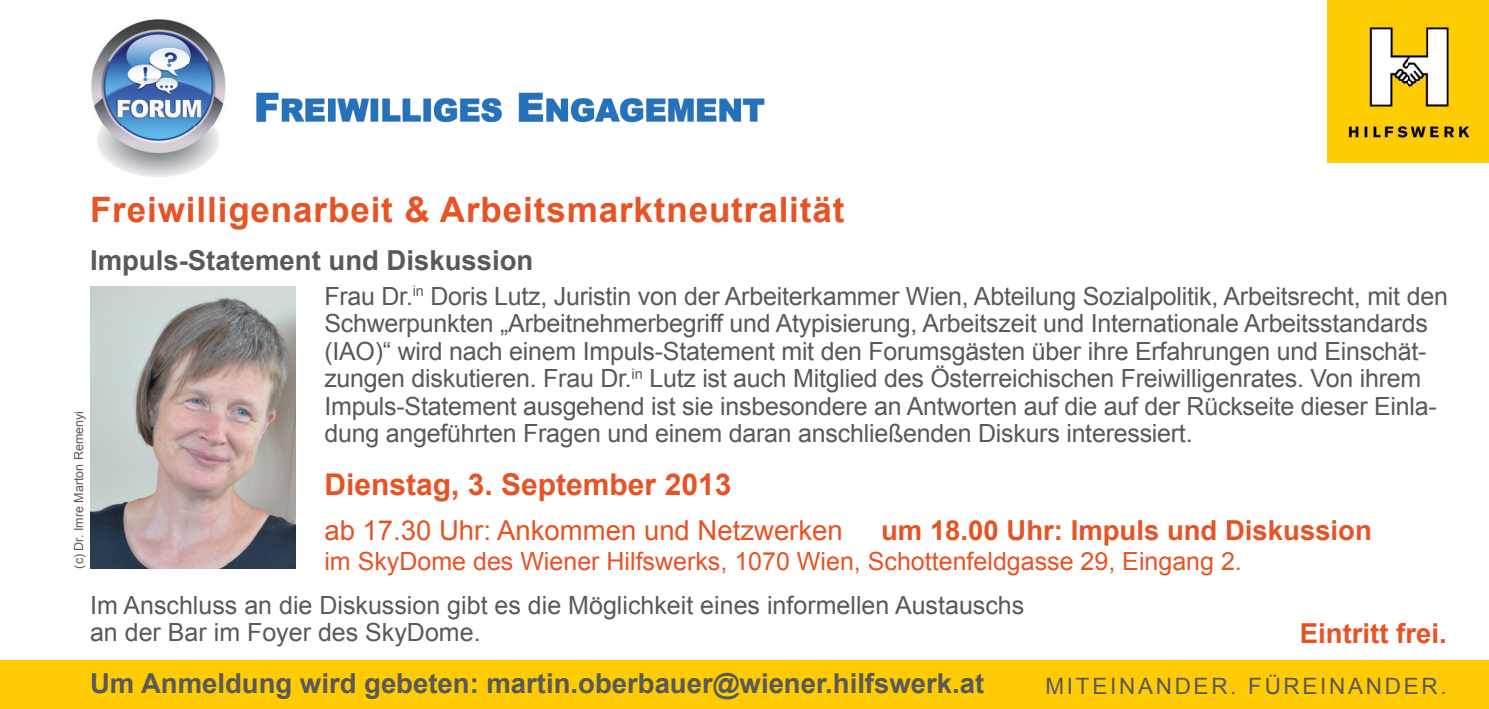
<style>
.page{position:relative;width:1489px;height:709px;background:#fff}
.page>*{position:absolute;margin:0;border:0;box-sizing:border-box;transform-origin:0 0}
.t1{font:700 35px "Arial";letter-spacing:.025em;color:#e75325}
.t2{font:700 30px "Arial";color:#e75325}
.t3{font:700 27.5px "Arial";color:#58595b}
.t4{font:700 27.5px "Arial";color:#e75325}
.t5{font:27.5px "Arial";color:#e75325}
.t6{font:25px/27.5px "Arial";letter-spacing:-.01em;color:#58595b}
.t7{font:25px "Arial";color:#e75325}
.t8{font:22.5px "Arial";letter-spacing:.12em;color:#58595b}
.t9{font:12.5px "Arial";color:#58595b}
</style>
<div class="page">
<img style="left:1327px;top:0;width:161px;height:162px">
<img style="left:91px;top:19px;width:135px;height:158px">
<img style="left:256px;top:92px;width:247px;height:31px">
<img style="left:518px;top:92px;width:247px;height:31px">
<div style="left:0;top:660px;width:1488px;height:49px;background:#ffcb04"></div>
<img style="left:90px;top:287px;width:205px;height:281px">
<h1 class="t1" style="left:90px;top:187px;width:756px">Freiwilligenarbeit &amp; Arbeitsmarktneutralität</h1>
<p class="t3" style="left:90px;top:242px;width:445px">Impuls-Statement und Diskussion</p>
<p class="t6" style="left:324px;top:282px;width:1124px">Frau Dr.<sup>in</sup> Doris Lutz, Juristin von der Arbeiterkammer Wien, Abteilung Sozialpolitik, Arbeitsrecht, mit den Schwerpunkten „Arbeitnehmerbegriff und Atypisierung, Arbeitszeit und Internationale Arbeitsstandards (IAO)“ wird nach einem Impuls-Statement mit den Forumsgästen über ihre Erfahrungen und Einschät&shy;zungen diskutieren. Frau Dr.<sup>in</sup> Lutz ist auch Mitglied des Österreichischen Freiwilligenrates. Von ihrem Impuls-Statement ausgehend ist sie insbesondere an Antworten auf die auf der Rückseite dieser Einla&shy;dung angeführten Fragen und einem daran anschließenden Diskurs interessiert.</p>
<p class="t2" style="left:324px;top:465px;width:408px">Dienstag, 3. September 2013</p>
<p class="t5" style="left:324px;top:512px;width:520px">ab 17.30 Uhr: Ankommen und Netzwerken</p>
<p class="t4" style="left:881px;top:511px;width:492px">um 18.00 Uhr: Impuls und Diskussion</p>
<p class="t7" style="left:324px;top:544px;width:919px">im SkyDome des Wiener Hilfswerks, 1070 Wien, Schottenfeldgasse 29, Eingang 2.</p>
<p class="t6" style="left:90px;top:591px;width:935px">Im Anschluss an die Diskussion gibt es die Möglichkeit eines informellen Austauschs an der Bar im Foyer des SkyDome.</p>
<p class="t9" style="left:70px;top:568px;width:159px;rotate:-90deg">(c) Dr. Imre Marton Remenyi</p>
<p class="t4" style="left:1299px;top:615px;width:148px">Eintritt frei.</p>
<p class="t3" style="left:90px;top:665px;width:895px">Um Anmeldung wird gebeten: martin.oberbauer@wiener.hilfswerk.at</p>
<p class="t8" style="left:1045px;top:671px;width:403px">MITEINANDER. FÜREINANDER.</p>
</div>
